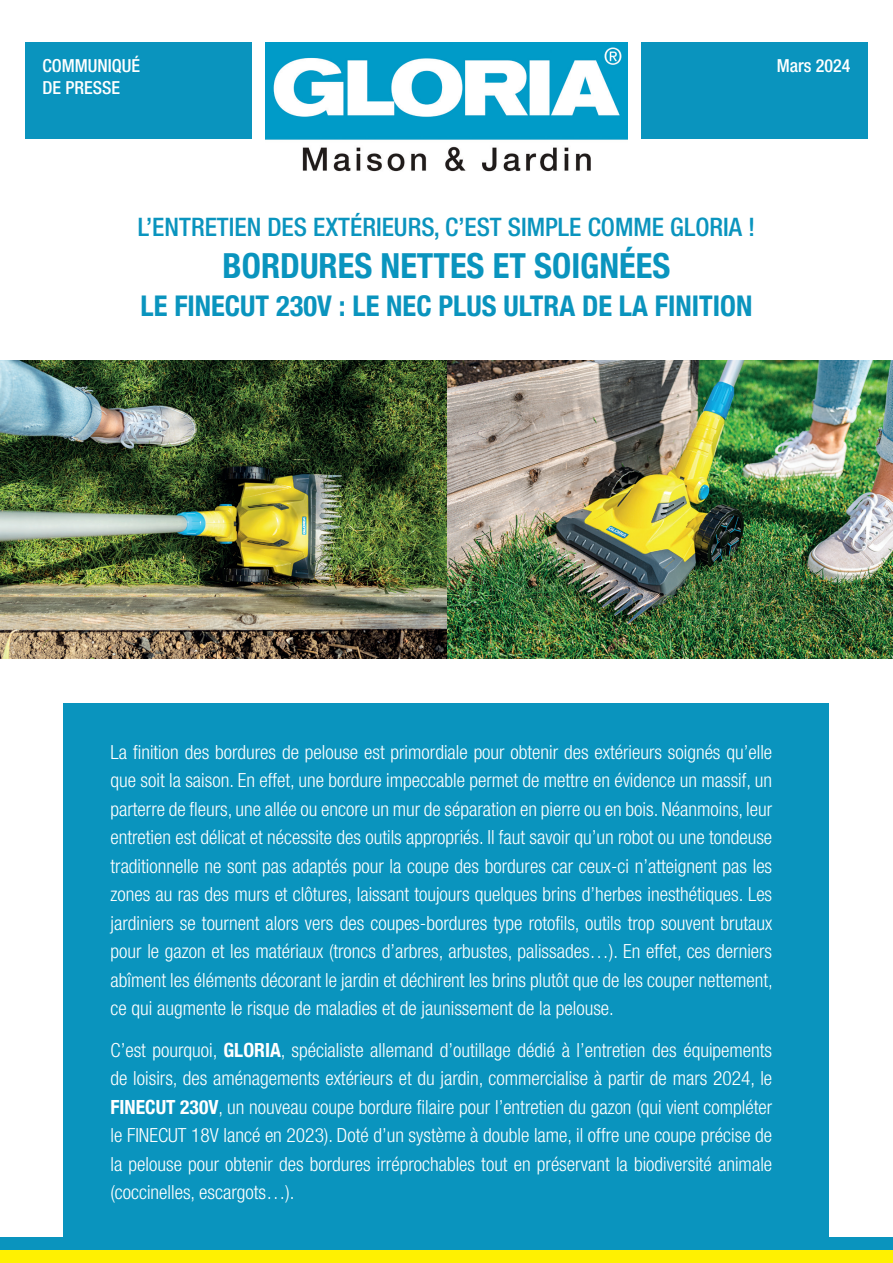
<style>
.page{position:relative;width:893px;height:1263px;background:#fff}
.page>*{position:absolute;margin:0;border:0;box-sizing:border-box;transform-origin:0 0}
.t1{font:700 condensed 34.5px "Helvetica Neue LT Com";color:#0a94be}
.t2{font:700 condensed 28.5px "Helvetica Neue LT Com";color:#0a94be}
.t3{font:500 condensed 25.5px "Helvetica Neue LT Com";color:#0a94be}
.t4{font:300 condensed 19.5px/28.5px "Helvetica Neue LT Com";color:#fff;text-align:justify}
.t5{font:500 condensed 18px/21.6px "Helvetica Neue LT Com";color:#fff}
.s1{font-weight:700}
</style>
<div class="page">
<div style="left:64px;top:703px;width:765px;height:541px;background:#0a94be"></div>
<div style="left:26px;top:43px;width:226px;height:96px;background:#0a94be"></div>
<div style="left:641px;top:43px;width:226px;height:96px;background:#0a94be"></div>
<div style="left:0;top:1250px;width:893px;height:13px;background:#fff101"></div>
<div style="left:0;top:1237px;width:893px;height:13px;background:#0a94be"></div>
<img style="left:265px;top:43px;width:363px;height:129px">
<img style="left:0;top:361px;width:893px;height:297px">
<p class="t5" style="left:43px;top:55px;width:99px">COMMUNIQUÉ<br>DE PRESSE</p>
<p class="t5" style="left:777px;top:55px;width:75px">Mars 2024</p>
<p class="t3" style="left:138px;top:212px;width:619px">L’ENTRETIEN DES EXTÉRIEURS, C’EST SIMPLE COMME GLORIA !</p>
<p class="t1" style="left:223px;top:245px;width:449px">BORDURES NETTES ET SOIGNÉES</p>
<p class="t2" style="left:141px;top:289px;width:613px">LE FINECUT 230V : LE NEC PLUS ULTRA DE LA FINITION</p>
<p class="t4" style="left:111px;top:738px;width:664px">La finition des bordures de pelouse est primordiale pour obtenir des extérieurs soignés qu’elle que soit la saison. En effet, une bordure impeccable permet de mettre en évidence un massif, un parterre de fleurs, une allée ou encore un mur de séparation en pierre ou en bois. Néanmoins, leur entretien est délicat et nécessite des outils appropriés. Il faut savoir qu’un robot ou une tondeuse traditionnelle ne sont pas adaptés pour la coupe des bordures car ceux-ci n’atteignent pas les zones au ras des murs et clôtures, laissant toujours quelques brins d’herbes inesthétiques. Les jardiniers se tournent alors vers des coupes-bordures type rotofils, outils trop souvent brutaux pour le gazon et les matériaux (troncs d’arbres, arbustes, palissades…). En effet, ces derniers abîment les éléments décorant le jardin et déchirent les brins plutôt que de les couper nettement, ce qui augmente le risque de maladies et de jaunissement de la pelouse.</p>
<p class="t4" style="left:111px;top:1035px;width:663px">C’est pourquoi, <span class="s1">GLORIA</span>, spécialiste allemand d’outillage dédié à l’entretien des équipements de loisirs, des aménagements extérieurs et du jardin, commercialise à partir de mars 2024, le <span class="s1">FINECUT 230V</span>, un nouveau coupe bordure filaire pour l’entretien du gazon (qui vient compléter le FINECUT 18V lancé en 2023). Doté d’un système à double lame, il offre une coupe précise de la pelouse pour obtenir des bordures irréprochables tout en préservant la biodiversité animale (coccinelles, escargots…).</p>
</div>
